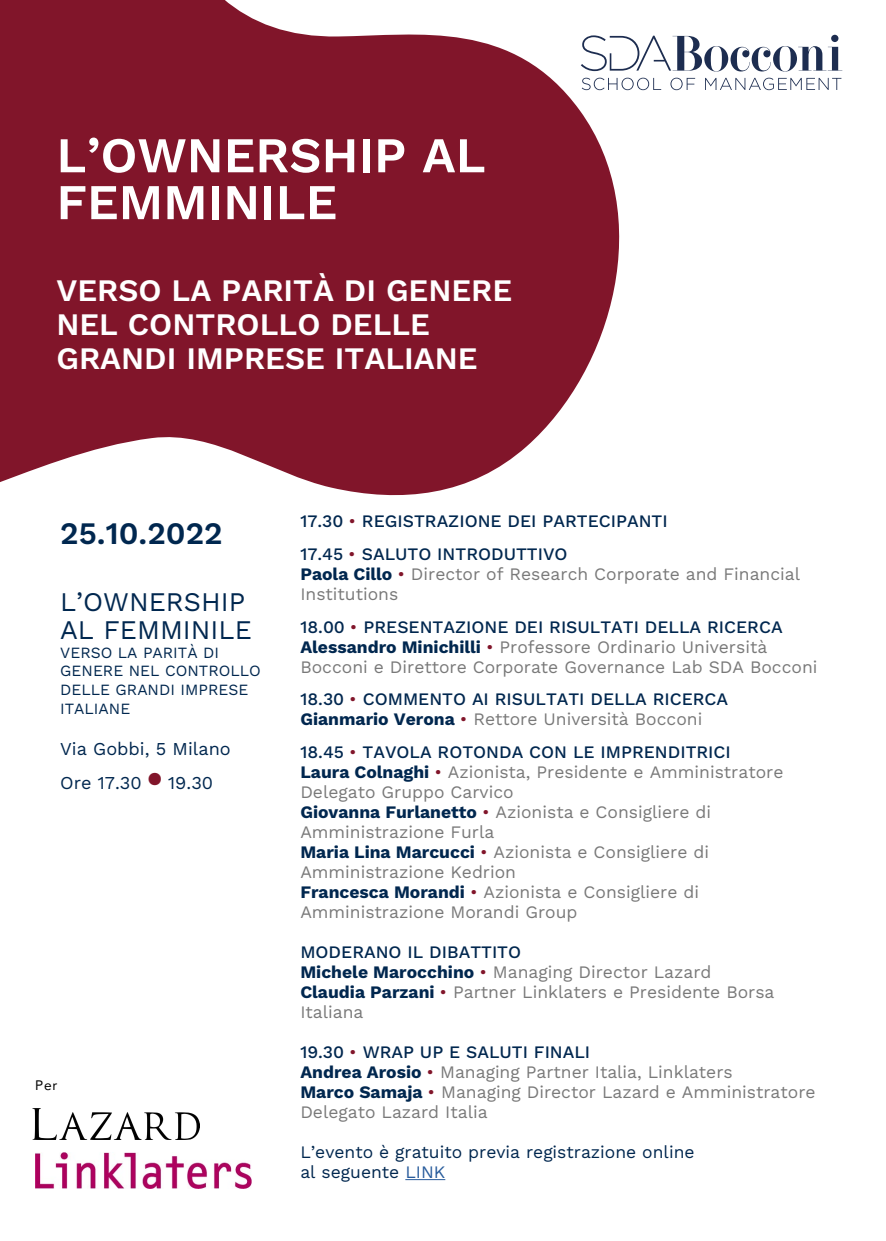
<style>
.page{position:relative;width:886px;height:1241px;background:#fff}
.page>*{position:absolute;margin:0;border:0;box-sizing:border-box;transform-origin:0 0}
.t1{font:600 50px/46.9px "Work Sans";color:#fff}
.t2{font:600 31.25px/34.4px "Work Sans";color:#fff}
.t3{font:600 31.25px "Work Sans";color:#00274f}
.t4{font:26.88px/28.1px "Work Sans";color:#00274f}
.t5{font:18.12px/33.4px "Work Sans";color:#00274f}
.t6{font:17.5px/20px "Work Sans";color:#797979}
.t7{font:500 17.5px/32.5px "Work Sans";color:#00274f}
.t8{font:17.5px/20px "Work Sans";color:#00274f}
.t9{font:15.62px/18.8px "Work Sans";color:#00274f}
.t10{font:13.75px "Avenir";color:#000}
.s1{font-weight:400;color:#81152a}
.s2{font-weight:700;color:#00274f}
.s3{color:#81152a}
.s4{font-weight:500;color:#00274f}
.s5{font-weight:700}
.s6{font-weight:400;color:#797979}
.s7{color:#275b9b}
</style>
<div class="page">
<svg style="left:0;top:0;width:654px;height:496px;fill:#81152a"></svg>
<hr style="left:405px;top:1178px;width:40px;height:1px;background:#275b9b">
<svg style="left:581px;top:35px;width:261px;height:37px"></svg>
<svg style="left:582px;top:78px;width:79px;height:12px"></svg>
<svg style="left:670px;top:78px;width:25px;height:12px"></svg>
<svg style="left:705px;top:78px;width:136px;height:12px"></svg>
<img style="left:33px;top:1108px;width:166px;height:31px">
<img style="left:35px;top:1152px;width:217px;height:36px">
<h1 class="t1" style="left:56px;top:130px;width:431px">L’OWNERSHIP AL<br>FEMMINILE</h1>
<h2 class="t2" style="left:56px;top:271px;width:457px">VERSO LA PARITÀ DI GENERE<br>NEL CONTROLLO DELLE<br>GRANDI IMPRESE ITALIANE</h2>
<h2 class="t3" style="left:60px;top:509px;width:164px">25.10.2022</h2>
<h3 class="t4" style="left:60px;top:586px;width:193px">L’OWNERSHIP<br>AL FEMMINILE</h3>
<p class="t9" style="left:60px;top:642px;width:202px">VERSO LA PARITÀ DI<br>GENERE NEL CONTROLLO<br>DELLE GRANDI IMPRESE<br>ITALIANE</p>
<p class="t5" style="left:60px;top:731px;width:172px">Via Gobbi, 5 Milano<br>Ore 17.30 <sup>●</sup> 19.30</p>
<p class="t10" style="left:35px;top:1073px;width:24px">Per</p>
<p class="t7" style="left:300px;top:504px;width:369px">17.30 <span class="s1">•</span> REGISTRAZIONE DEI PARTECIPANTI<br>17.45 <span class="s1">•</span> SALUTO INTRODUTTIVO</p>
<p class="t6" style="left:300px;top:563px;width:501px"><span class="s2">Paola Cillo</span> <span class="s3">•</span> Director of Research Corporate and Financial<br>Institutions</p>
<p class="t6" style="left:300px;top:615px;width:519px"><span class="s4">18.00</span> <span class="s3">•</span> <span class="s4">PRESENTAZIONE DEI RISULTATI DELLA RICERCA<br></span><span class="s2">Alessandro Minichilli</span> <span class="s3">•</span> Professore Ordinario Università<br>Bocconi e Direttore Corporate Governance Lab SDA Bocconi</p>
<p class="t7" style="left:300px;top:688px;width:429px;line-height:20px">18.30 <span class="s1">•</span> COMMENTO AI RISULTATI DELLA RICERCA<br><span class="s5">Gianmario Verona</span> <span class="s1">•</span> <span class="s6">Rettore Università Bocconi</span></p>
<p class="t6" style="left:300px;top:740px;width:484px"><span class="s4">18.45</span> <span class="s3">•</span> <span class="s4">TAVOLA ROTONDA CON LE IMPRENDITRICI </span><span class="s2">Laura Colnaghi</span> <span class="s3">•</span> Azionista, Presidente e Amministratore Delegato Gruppo Carvico<br><span class="s2">Giovanna Furlanetto</span> <span class="s3">•</span> Azionista e Consigliere di Amministrazione Furla<br><span class="s2">Maria Lina Marcucci</span> <span class="s3">•</span> Azionista e Consigliere di Amministrazione Kedrion<br><span class="s2">Francesca Morandi</span> <span class="s3">•</span> Azionista e Consigliere di Amministrazione Morandi Group</p>
<p class="t6" style="left:300px;top:940px;width:476px"><span class="s4">MODERANO IL DIBATTITO<br></span><span class="s2">Michele Marocchino</span> <span class="s3">•</span> Managing Director Lazard <span class="s2">Claudia Parzani</span> <span class="s3">•</span> Partner Linklaters e Presidente Borsa Italiana</p>
<p class="t6" style="left:300px;top:1040px;width:517px"><span class="s4">19.30</span> <span class="s3">•</span> <span class="s4">WRAP UP E SALUTI FINALI<br></span><span class="s2">Andrea Arosio</span> <span class="s3">•</span> Managing Partner Italia, Linklaters<br><span class="s2">Marco Samaja</span> <span class="s3">•</span> Managing Director Lazard e Amministratore Delegato Lazard Italia</p>
<p class="t8" style="left:300px;top:1140px;width:396px">L’evento è gratuito previa registrazione online al seguente <span class="s7">LINK</span></p>
</div>
